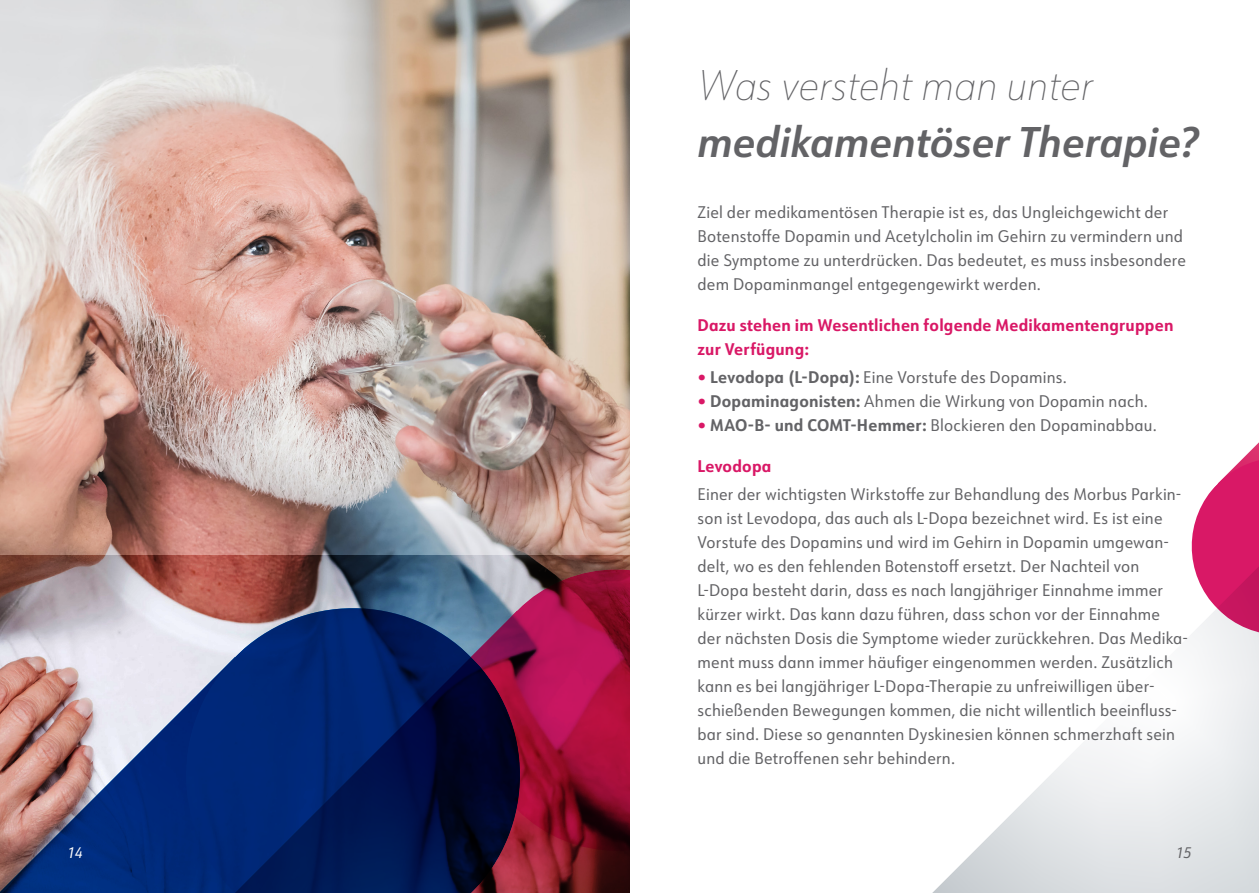
<style>
.page{position:relative;width:1259px;height:893px;background:#fff}
.page>*{position:absolute;margin:0;border:0;box-sizing:border-box;transform-origin:0 0}
.t1{font:italic 600 42px "URW Form Semi Cond";color:#636366}
.t2{font:italic 100 42px "URW Form Semi Cond";letter-spacing:-.005em;color:#636366}
.t3{font:16.5px/24px "URW Form Semi Cond";letter-spacing:.01em;color:#636366}
.t4{font:700 16.5px/24px "URW Form Semi Cond";letter-spacing:.015em;color:#d91866}
.t5{font:italic 15px "URW Form Semi Cond";color:#fff}
.t6{font:italic 15px "URW Form Semi Cond";color:#636366}
.s1{color:#d91866}
.s2{font-weight:700}
</style>
<div class="page">
<svg style="left:932px;top:644px;width:327px;height:249px"></svg>
<svg style="left:1191px;top:442px;width:68px;height:202px"></svg>
<img style="left:0;top:0;width:629px;height:611px">
<svg style="left:170px;top:592px;width:292px;height:19px;background:#7f6b74"></svg>
<svg style="left:0;top:611px;width:629px;height:282px;background:#47517f"></svg>
<svg style="left:462px;top:556px;width:167px;height:308px;background:#791d42"></svg>
<p class="t2" style="left:697px;top:58px;width:398px">Was versteht man unter</p>
<p class="t1" style="left:697px;top:113px;width:502px">medikamentöser Therapie?</p>
<p class="t3" style="left:697px;top:199px;width:490px">Ziel der medikamentösen Therapie ist es, das Ungleichgewicht der Botenstoffe Dopamin und Acetylcholin im Gehirn zu vermindern und die Symptome zu unterdrücken. Das bedeutet, es muss insbesondere dem Dopaminmangel entgegengewirkt werden.</p>
<p class="t4" style="left:697px;top:312px;width:477px">Dazu stehen im Wesentlichen folgende Medikamentengruppen zur Verfügung:</p>
<p class="t3" style="left:697px;top:364px;width:371px"><span class="s1">•</span> <span class="s2">Levodopa (L-Dopa):</span> Eine Vorstufe des Dopamins.</p>
<p class="t3" style="left:697px;top:388px;width:452px"><span class="s1">•</span> <span class="s2">Dopaminagonisten:</span> Ahmen die Wirkung von Dopamin nach.</p>
<p class="t3" style="left:697px;top:412px;width:461px"><span class="s1">•</span> <span class="s2">MAO-B- und COMT-Hemmer:</span> Blockieren den Dopaminabbau.</p>
<p class="t4" style="left:697px;top:453px;width:75px">Levodopa</p>
<p class="t3" style="left:697px;top:482px;width:492px">Einer der wichtigsten Wirkstoffe zur Behandlung des Morbus Parkin&shy;son ist Levodopa, das auch als L-Dopa bezeichnet wird. Es ist eine Vorstufe des Dopamins und wird im Gehirn in Dopamin umgewan&shy;delt, wo es den fehlenden Botenstoff ersetzt. Der Nachteil von L-Dopa besteht darin, dass es nach langjähriger Einnahme immer kürzer wirkt. Das kann dazu führen, dass schon vor der Einnahme<br>der nächsten Dosis die Symptome wieder zurückkehren. Das Medika&shy;ment muss dann immer häufiger eingenommen werden. Zusätzlich kann es bei langjähriger L-Dopa-Therapie zu unfreiwilligen über&shy;schießenden Bewegungen kommen, die nicht willentlich beeinfluss&shy;bar sind. Diese so genannten Dyskinesien können schmerzhaft sein und die Betroffenen sehr behindern.</p>
<p class="t5" style="left:67px;top:843px;width:17px">14</p>
<p class="t6" style="left:1175px;top:843px;width:17px">15</p>
</div>
